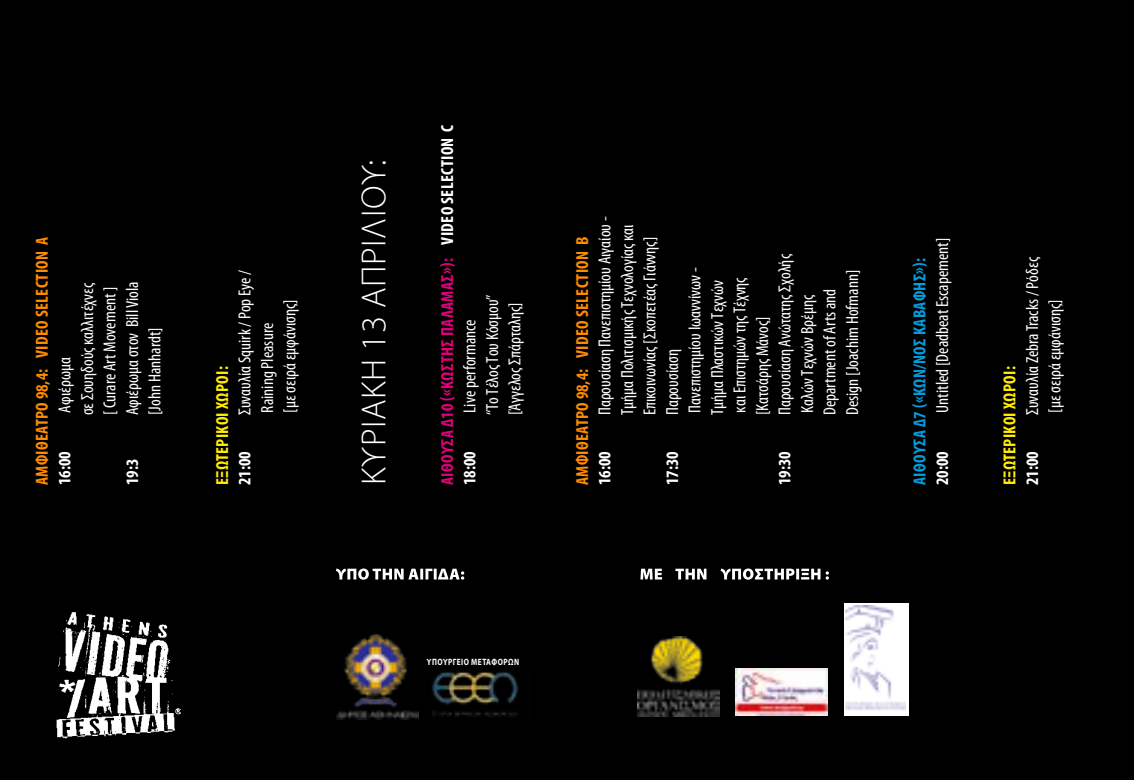
<style>
.page{position:relative;width:1134px;height:780px;background:#000}
.page>*{position:absolute;margin:0;border:0;box-sizing:border-box;transform-origin:0 0}
.t1{font:300 35px "Myriad Pro";letter-spacing:.02em;color:#fff}
.t2{font:condensed 17.5px/22.5px "Myriad Pro";color:#fff}
.t3{font:700 condensed 17.5px "Myriad Pro";letter-spacing:.02em;color:#ff8b00}
.t4{font:700 condensed 17.5px/22.5px "Myriad Pro";letter-spacing:.02em;color:#e2007a}
.t5{font:700 condensed 17.5px "Myriad Pro";color:#fff}
.t6{font:700 condensed 17.5px "Myriad Pro";letter-spacing:.02em;color:#ffed00}
.t7{font:700 condensed 17.5px "Myriad Pro";letter-spacing:.02em;color:#009ee0}
.t8{font:700 9.25px "Myriad Pro";letter-spacing:.06em;color:#fff;scale:.8 1}
.s1{color:#fff}
</style>
<div class="page">
<svg style="left:336px;top:568px;width:128px;height:11px"></svg>
<img style="left:432px;top:671px;width:87px;height:46px">
<svg style="left:640px;top:568px;width:189px;height:11px"></svg>
<div style="left:844px;top:603px;width:64px;height:113px;background:#fff"></div>
<img style="left:846px;top:605px;width:60px;height:105px">
<img style="left:638px;top:636px;width:81px;height:80px">
<img style="left:735px;top:668px;width:92px;height:47px">
<img style="left:336px;top:633px;width:83px;height:86px">
<img style="left:57px;top:612px;width:123px;height:126px">
<p class="t3" style="left:31px;top:485px;width:250px;rotate:-90deg">Αμφιθέατρο 98,4: Video Selection Α</p>
<p class="t2" style="left:53px;top:415px;width:134px;rotate:-90deg">Αφιέρωμα<br>σε Σουηδούς καλλιτέχνες [ Curare Art Movement ]</p>
<p class="t2" style="left:121px;top:415px;width:135px;rotate:-90deg">Αφιέρωμα στον Bill Viola [John Hanhardt]</p>
<p class="t5" style="left:54px;top:485px;width:35px;rotate:-90deg">16:00</p>
<p class="t5" style="left:121px;top:485px;width:28px;rotate:-90deg">19:3</p>
<p class="t6" style="left:211px;top:485px;width:120px;rotate:-90deg">Εξωτερικοί Χώροι:</p>
<p class="t2" style="left:233px;top:415px;width:147px;rotate:-90deg">Συναυλία Squirk / Pop Eye /<br>Raining Pleasure<br>[με σειρά εμφάνισης]</p>
<p class="t5" style="left:234px;top:485px;width:35px;rotate:-90deg">21:00</p>
<h1 class="t1" style="left:353px;top:485px;width:326px;rotate:-90deg">Κυριακή 13 Απριλίου:</h1>
<p class="t4" style="left:435px;top:485px;width:361px;rotate:-90deg">Αίθουσα Δ10 («Κωστής Παλαμάς»): <span class="s1">Video Selection C<br>18:00</span></p>
<p class="t2" style="left:458px;top:415px;width:123px;rotate:-90deg">Live performance<br>“Το Τέλος Του Κόσμου” [Άγγελος Σπάρταλης]</p>
<p class="t3" style="left:571px;top:485px;width:250px;rotate:-90deg">Αμφιθέατρο 98,4: Video Selection B</p>
<p class="t2" style="left:593px;top:415px;width:200px;rotate:-90deg">Παρουσίαση Πανεπιστημίου Αιγαίου -<br>Τμήμα Πολιτισμικής Τεχνολογίας και<br>Επικοινωνίας [Σκοπετέας Γιάννης]</p>
<p class="t2" style="left:773px;top:415px;width:163px;rotate:-90deg">Παρουσίαση Ανώτατης Σχολής<br>Καλών Τεχνών Βρέμης<br>Department of Arts and<br>Design [Joachim Hofmann]</p>
<p class="t7" style="left:909px;top:485px;width:229px;rotate:-90deg">Αίθουσα Δ7 («Κων/νος Καβάφης»):</p>
<p class="t2" style="left:661px;top:415px;width:149px;rotate:-90deg">Παρουσίαση<br>Πανεπιστημίου Ιωαννίνων -<br>Τμήμα Πλαστικών Τεχνών και Επιστημών της Τέχνης [Κατσάρης Μάνος]</p>
<p class="t5" style="left:594px;top:485px;width:35px;rotate:-90deg">16:00</p>
<p class="t5" style="left:661px;top:485px;width:35px;rotate:-90deg">17:30</p>
<p class="t5" style="left:774px;top:485px;width:35px;rotate:-90deg">19:30</p>
<p class="t2" style="left:931px;top:412px;width:176px;rotate:-90deg">Untitled [Deadbeat Escapement]</p>
<p class="t5" style="left:931px;top:485px;width:35px;rotate:-90deg">20:00</p>
<p class="t6" style="left:999px;top:485px;width:120px;rotate:-90deg">Εξωτερικοί Χώροι:</p>
<p class="t2" style="left:1021px;top:415px;width:160px;rotate:-90deg">Συναυλία Zebra Tracks / Ρόδες [με σειρά εμφάνισης]</p>
<p class="t5" style="left:1021px;top:485px;width:35px;rotate:-90deg">21:00</p>
<p class="t8" style="left:427px;top:656px;width:117px">ΥΠΟΥΡΓΕΙΟ ΜΕΤΑΦΟΡΩΝ</p>
</div>
